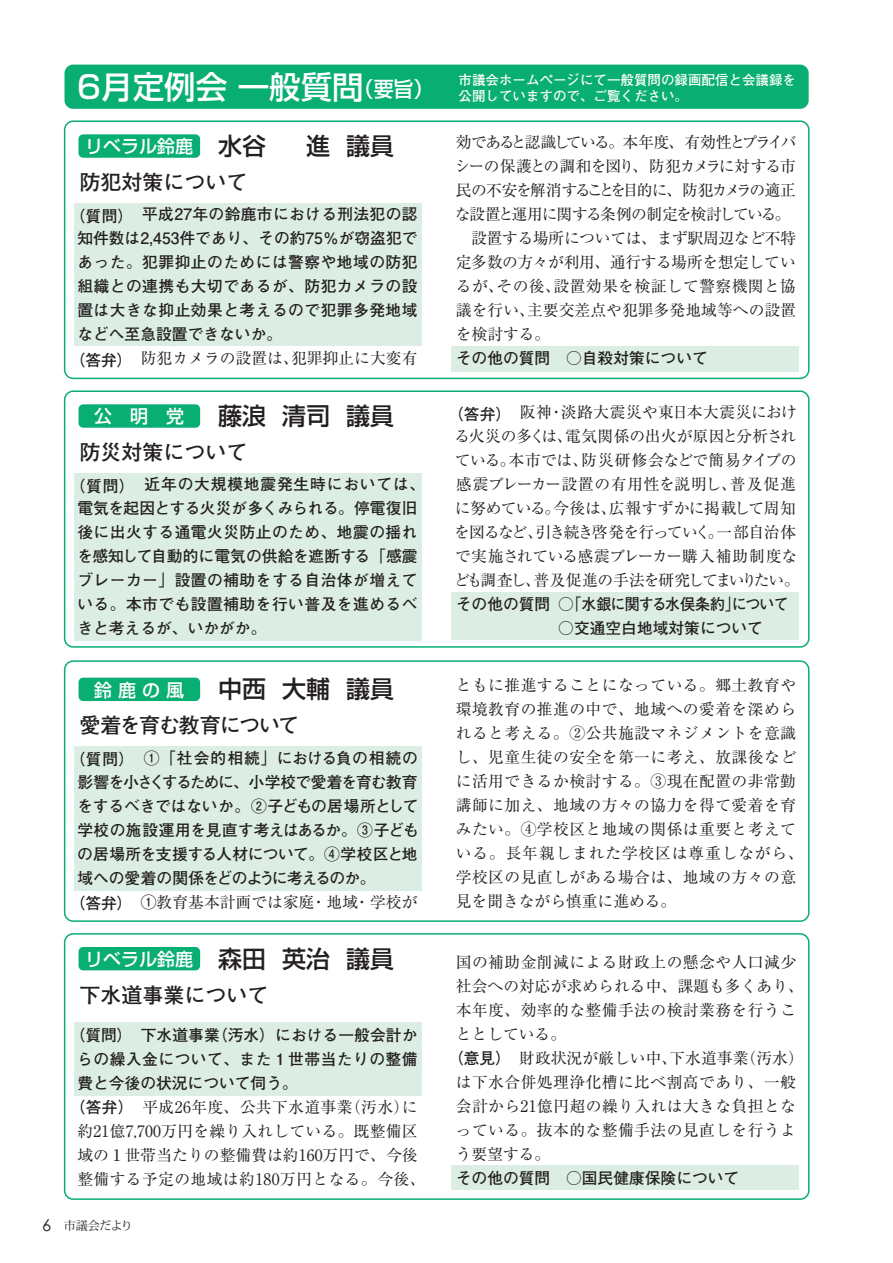
<style>
.page{position:relative;width:893px;height:1263px;background:#fff}
.page>*{position:absolute;margin:0;border:0;box-sizing:border-box;transform-origin:0 0}
.t1{font:500 31.5px "Shin Go Pr 5";color:#fff}
.t2{font:500 24px "Shin Go Pr 5";color:#231f20}
.t3{font:700 21px "Futo Go B101 Pr 5";color:#231f20}
.t4{font:700 21px "Futo Go B101 Pr 5";letter-spacing:-.06em;color:#231f20}
.t5{font:500 18px "Shin Go Pr 5";color:#fff}
.t6{font:15.75px/24px "Ryumin Pr 5";letter-spacing:-.02em;color:#231f20}
.t7{font:700 15.75px/24px "Futo Go B101 Pr 5";letter-spacing:.02em;color:#231f20}
.t8{font:15.75px/24px "Ryumin Pr 5";letter-spacing:.03em;color:#231f20}
.t9{font:15.75px "Ryumin Pro";letter-spacing:.025em;color:#231f20}
.t10{font:700 15.75px "Futo Go B101 Pr 5";color:#231f20}
.t11{font:15.75px "Ryumin Pro";letter-spacing:.005em;color:#231f20}
.t12{font:15.75px "Ryumin Pr 5";letter-spacing:.005em;color:#231f20}
.t13{font:700 15.75px "Futo Go B101 Pr 5";letter-spacing:-.065em;color:#231f20}
.t14{font:700 15.75px "Futo Go B101 Pr 5";letter-spacing:-.01em;color:#231f20}
.t15{font:700 15.75px "Futo Go B101 Pr 5";letter-spacing:-.025em;color:#231f20}
.t16{font:700 15.75px "Futo Go B101 Pr 5";letter-spacing:.05em;color:#231f20}
.t17{font:700 15.75px "Futo Go B101 Pr 5";letter-spacing:-.05em;color:#231f20}
.t18{font:700 15.75px "Futo Go B101 Pro";color:#231f20}
.t19{font:700 13.5px/16.5px "Futo Go B101 Pr 5";color:#fff}
.t20{font:12px "Koz Min Pro";letter-spacing:-.03em;color:#231f20}
.s1{font-size:21px}
.s2{font-size:24px;color:#231f20}
.s3{font-family:"Futo Go B101 Pro";font-weight:700}
.s4{font-family:"Futo Go B101 Pr 5";font-weight:700}
.s5{font-family:"Century Gothic";font-size:16.5px}
</style>
<div class="page">
<div style="left:451px;top:593px;width:348px;height:47px;background:#dceee4"></div>
<div style="left:451px;top:1165px;width:348px;height:25px;background:#dceee4"></div>
<div style="left:65px;top:65px;width:744px;height:44px;background:#09ae73;border-radius:9px"></div>
<div style="left:451px;top:346px;width:348px;height:25px;background:#dceee4"></div>
<div style="left:74px;top:203px;width:348px;height:142px;background:#dceee4"></div>
<div style="left:64px;top:120px;width:745px;height:259px;border:2px solid #09ae73;border-radius:9px"></div>
<div style="left:78px;top:134px;width:122px;height:24px;background:#09ae73;border-radius:5px"></div>
<div style="left:74px;top:473px;width:348px;height:168px;background:#dceee4"></div>
<div style="left:64px;top:390px;width:745px;height:258px;border:2px solid #09ae73;border-radius:9px"></div>
<div style="left:79px;top:404px;width:121px;height:24px;background:#09ae73;border-radius:5px"></div>
<div style="left:74px;top:746px;width:348px;height:145px;background:#dceee4"></div>
<div style="left:79px;top:678px;width:121px;height:23px;background:#09ae73;border-radius:5px"></div>
<div style="left:74px;top:1022px;width:348px;height:73px;background:#dceee4"></div>
<div style="left:64px;top:933px;width:745px;height:267px;border:2px solid #09ae73;border-radius:9px"></div>
<div style="left:64px;top:660px;width:745px;height:262px;border:2px solid #09ae73;border-radius:9px"></div>
<div style="left:79px;top:947px;width:121px;height:23px;background:#09ae73;border-radius:5px"></div>
<p class="t1" style="left:77px;top:61px;width:358px">6月定例会一般質問<span class="s1">（要旨）</span></p>
<p class="t19" style="left:458px;top:71px;width:339px">市議会ホームページにて一般質問の録画配信と会議録を公開していますので、ご覧ください。</p>
<p class="t5" style="left:85px;top:132px;width:311px">リベラル鈴鹿 <span class="s2">水谷 　進 議員</span></p>
<p class="t6" style="left:454px;top:129px;width:344px">効であると認識している。本年度、有効性とプライバシーの保護との調和を図り、防犯カメラに対する市民の不安を解消することを目的に、防犯カメラの適正な設置と運用に関する条例の制定を検討している。　設置する場所については、まず駅周辺など不特定多数の方々が利用、通行する場所を想定しているが、その後、設置効果を検証して警察機関と協議を行い、主要交差点や犯罪多発地域等への設置を検討する。<br><span class="s3">その他の質問　○自殺対策について</span></p>
<p class="t3" style="left:79px;top:165px;width:170px">防犯対策について</p>
<p class="t7" style="left:70px;top:201px;width:350px">（質問）平成27年の鈴鹿市における刑法犯の認</p>
<p class="t10" style="left:77px;top:226px;width:342px">知件数は2,453件であり、その約75％が窃盗犯で</p>
<p class="t7" style="left:77px;top:249px;width:342px">あった。犯罪抑止のためには警察や地域の防犯</p>
<p class="t7" style="left:77px;top:273px;width:342px">組織との連携も大切であるが、防犯カメラの設</p>
<p class="t7" style="left:77px;top:297px;width:342px">置は大きな抑止効果と考えるので犯罪多発地域</p>
<p class="t10" style="left:77px;top:322px;width:206px">などへ至急設置できないか。</p>
<p class="t12" style="left:70px;top:346px;width:349px"><span class="s4">（答弁）</span>防犯カメラの設置は、犯罪抑止に大変有</p>
<p class="t5" style="left:94px;top:402px;width:91px">公　明　党</p>
<p class="t2" style="left:218px;top:396px;width:177px">藤浪 清司 議員</p>
<p class="t3" style="left:79px;top:435px;width:170px">防災対策について</p>
<p class="t7" style="left:77px;top:471px;width:349px;text-indent:-8px">（質問）　近年の大規模地震発生時においては、電気を起因とする火災が多くみられる。停電復旧後に出火する通電火災防止のため、地震の揺れを感知して自動的に電気の供給を遮断する「感震ブレーカー」設置の補助をする自治体が増えている。本市でも設置補助を行い普及を進めるべきと考えるが、いかがか。</p>
<p class="t5" style="left:94px;top:675px;width:91px">鈴鹿の風</p>
<p class="t2" style="left:218px;top:669px;width:177px">中西 大輔 議員</p>
<p class="t4" style="left:79px;top:708px;width:221px">愛着を育む教育について</p>
<p class="t16" style="left:70px;top:745px;width:350px">（質問） ①「社会的相続」における負の相続の</p>
<p class="t13" style="left:77px;top:769px;width:342px">影響を小さくするために、小学校で愛着を育む教育</p>
<p class="t14" style="left:77px;top:793px;width:343px">をするべきではないか。②子どもの居場所として</p>
<p class="t10" style="left:77px;top:817px;width:343px">学校の施設運用を見直す考えはあるか。③子ども</p>
<p class="t15" style="left:77px;top:841px;width:342px">の居場所を支援する人材について。④学校区と地</p>
<p class="t17" style="left:77px;top:865px;width:300px">域への愛着の関係をどのように考えるのか。</p>
<p class="t12" style="left:70px;top:889px;width:349px"><span class="s4">（答弁）　①</span>教育基本計画では家庭・地域・学校が</p>
<p class="t5" style="left:85px;top:944px;width:311px">リベラル鈴鹿 <span class="s2">森田 英治 議員</span></p>
<p class="t3" style="left:79px;top:978px;width:191px">下水道事業について</p>
<p class="t7" style="left:70px;top:1022px;width:349px">（質問）下水道事業（汚水）における一般会計か</p>
<p class="t7" style="left:77px;top:1046px;width:342px">らの繰入金について、また１世帯当たりの整備</p>
<p class="t10" style="left:77px;top:1070px;width:222px">費と今後の状況について伺う。</p>
<p class="t9" style="left:70px;top:1095px;width:350px"><span class="s4">（答弁）</span>平成26年度、公共下水道事業（汚水）に</p>
<p class="t9" style="left:77px;top:1119px;width:342px">約21億7,700万円を繰り入れしている。既整備区</p>
<p class="t11" style="left:77px;top:1143px;width:342px">域の１世帯当たりの整備費は約160万円で、今後</p>
<p class="t9" style="left:77px;top:1167px;width:350px">整備する予定の地域は約180万円となる。今後、</p>
<p class="t20" style="left:42px;top:1217px;width:92px"><span class="s5">6</span> 市議会だより</p>
<p class="t6" style="left:454px;top:399px;width:348px;text-indent:-6px"><span class="s4">（答弁）</span>阪神・淡路大震災や東日本大震災における火災の多くは、電気関係の出火が原因と分析されている。本市では、防災研修会などで簡易タイプの感震ブレーカー設置の有用性を説明し、普及促進に努めている。今後は、広報すずかに掲載して周知を図るなど、引き続き啓発を行っていく。一部自治体で実施されている感震ブレーカー購入補助制度なども調査し、普及促進の手法を研究してまいりたい。<span class="s4">その他の質問 ○「水銀に関する水俣条約」について　　　　　　 ○交通空白地域対策について</span></p>
<p class="t8" style="left:456px;top:672px;width:350px">ともに推進することになっている。郷土教育や環境教育の推進の中で、地域への愛着を深められると考える。②公共施設マネジメントを意識し、児童生徒の安全を第一に考え、放課後などに活用できるか検討する。③現在配置の非常勤講師に加え、地域の方々の協力を得て愛着を育みたい。④学校区と地域の関係は重要と考えている。長年親しまれた学校区は尊重しながら、学校区の見直しがある場合は、地域の方々の意見を聞きながら慎重に進める。</p>
<p class="t9" style="left:456px;top:949px;width:342px">国の補助金削減による財政上の懸念や人口減少</p>
<p class="t11" style="left:456px;top:973px;width:350px">社会への対応が求められる中、課題も多くあり、</p>
<p class="t9" style="left:456px;top:997px;width:342px">本年度、効率的な整備手法の検討業務を行うこ</p>
<p class="t9" style="left:456px;top:1021px;width:112px">ととしている。</p>
<p class="t11" style="left:448px;top:1045px;width:357px"><span class="s3">（意見）</span>　財政状況が厳しい中、下水道事業（汚水）</p>
<p class="t9" style="left:456px;top:1069px;width:342px">は下水合併処理浄化槽に比べ割高であり、一般</p>
<p class="t9" style="left:456px;top:1093px;width:342px">会計から21億円超の繰り入れは大きな負担とな</p>
<p class="t9" style="left:456px;top:1117px;width:342px">っている。抜本的な整備手法の見直しを行うよ</p>
<p class="t9" style="left:456px;top:1141px;width:96px">う要望する。</p>
<p class="t18" style="left:456px;top:1165px;width:285px">その他の質問　○国民健康保険について</p>
</div>
